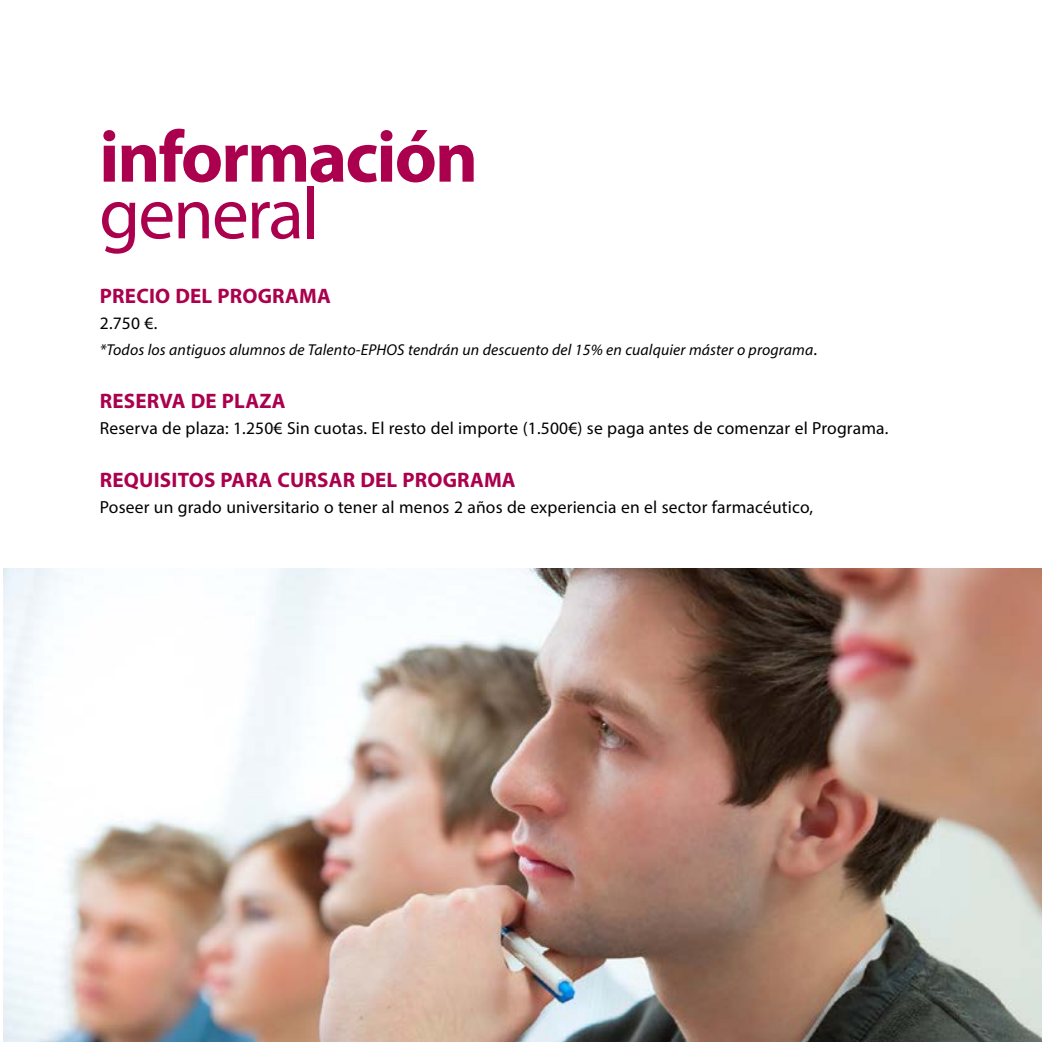
<style>
.page{position:relative;width:1042px;height:1042px;background:#fff}
.page>*{position:absolute;margin:0;border:0;box-sizing:border-box;transform-origin:0 0}
.t1{font:700 73.5px "Myriad Pro";letter-spacing:-.025em;color:#ab004d}
.t2{font:73.5px "Myriad Pro";letter-spacing:-.025em;color:#ab004d}
.t3{font:700 21px "Myriad Pro";letter-spacing:.01em;color:#ab004d}
.t4{font:17.5px "Myriad Pro";letter-spacing:.01em;color:#000}
.t5{font:italic 15.75px "Myriad Pro";letter-spacing:.01em;color:#000}
.s1{font-style:normal;font-size:17.5px}
</style>
<div class="page">
<img style="left:3px;top:568px;width:1039px;height:474px">
<h1 class="t1" style="left:99px;top:109px;width:380px">información</h1>
<h1 class="t2" style="left:99px;top:168px;width:222px">general</h1>
<p class="t3" style="left:100px;top:282px;width:232px">PRECIO DEL PROGRAMA</p>
<p class="t4" style="left:100px;top:312px;width:59px">2.750 €.</p>
<p class="t5" style="left:100px;top:340px;width:719px">*Todos los antiguos alumnos de Talento-EPHOS tendrán un descuento del 15% en cualquier máster o programa<span class="s1">.</span></p>
<p class="t3" style="left:100px;top:387px;width:187px">RESERVA DE PLAZA</p>
<p class="t4" style="left:100px;top:417px;width:790px">Reserva de plaza: 1.250€ Sin cuotas. El resto del importe (1.500€) se paga antes de comenzar el Programa.</p>
<p class="t3" style="left:100px;top:466px;width:417px">REQUISITOS PARA CURSAR DEL PROGRAMA</p>
<p class="t4" style="left:100px;top:496px;width:715px">Poseer un grado universitario o tener al menos 2 años de experiencia en el sector farmacéutico,</p>
</div>
